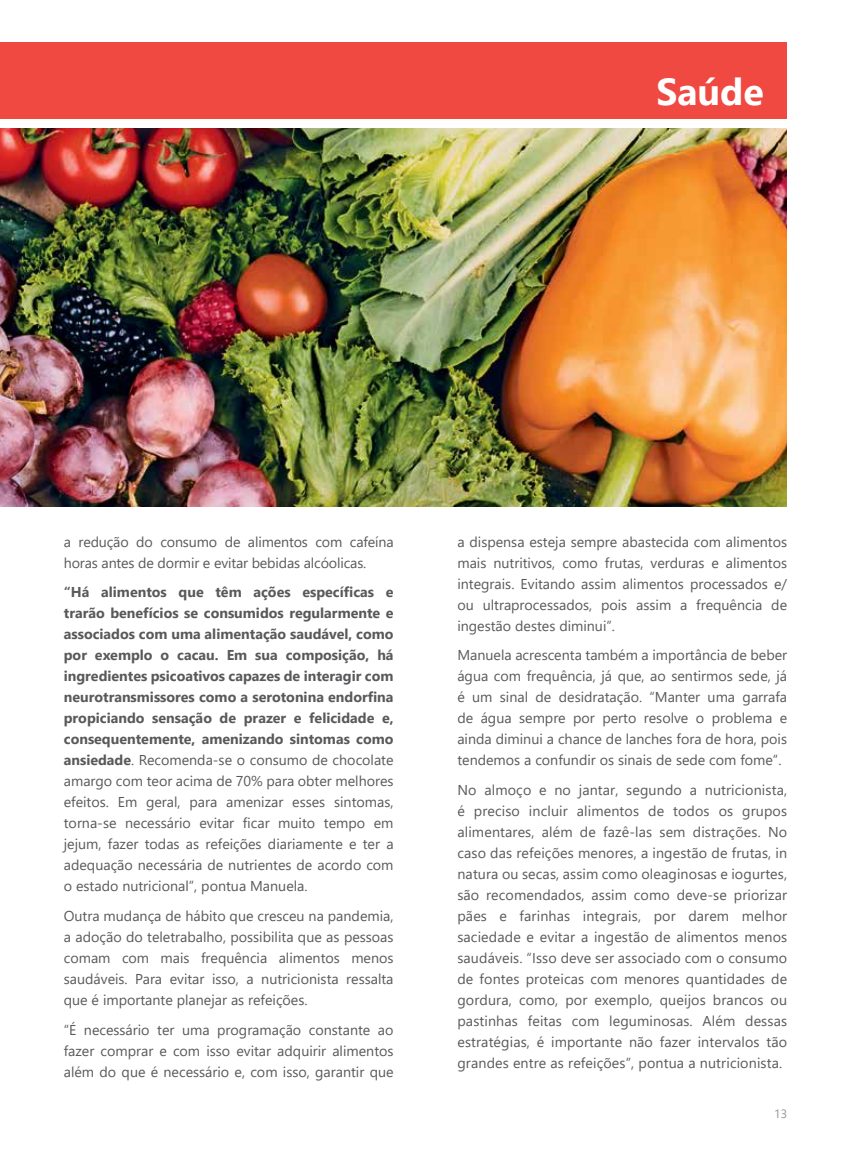
<style>
.page{position:relative;width:851px;height:1149px;background:#fff}
.page>*{position:absolute;margin:0;border:0;box-sizing:border-box;transform-origin:0 0}
.t1{font:700 37.5px "Segoe UI";color:#fff}
.t2{font:14.25px/21px "Segoe UI";color:#58595b;text-align:justify}
.t3{font:700 14.25px/21px "Segoe UI";color:#58595b;text-align:justify}
.t4{font:12px "Segoe UI";color:#939598}
.s1{font-weight:400}
</style>
<div class="page">
<div style="left:0;top:42px;width:786px;height:77px;background:#f04941"></div>
<img style="left:0;top:128px;width:786px;height:378px">
<h1 class="t1" style="left:656px;top:56px;width:109px">Saúde</h1>
<p class="t2" style="left:64px;top:529px;width:331px">a redução do consumo de alimentos com cafeína horas antes de dormir e evitar bebidas alcóolicas.</p>
<p class="t3" style="left:64px;top:580px;width:331px">“Há alimentos que têm ações específicas e trarão benefícios se consumidos regularmente e associados com uma alimentação saudável, como por exemplo o cacau. Em sua composição, há ingredientes psicoativos capazes de interagir com neurotransmissores como a serotonina endorfina propiciando sensação de prazer e felicidade e, consequentemente, amenizando sintomas como ansiedade<span class="s1">. Recomenda-se o consumo de chocolate amargo com teor acima de 70% para obter melhores efeitos. Em geral, para amenizar esses sintomas, torna-se necessário evitar ficar muito tempo em jejum, fazer todas as refeições diariamente e ter a adequação necessária de nutrientes de acordo com o estado nutricional”, pontua Manuela.</span></p>
<p class="t2" style="left:64px;top:903px;width:331px">Outra mudança de hábito que cresceu na pandemia, a adoção do teletrabalho, possibilita que as pessoas comam com mais frequência alimentos menos saudáveis. Para evitar isso, a nutricionista ressalta que é importante planejar as refeições.</p>
<p class="t2" style="left:64px;top:1017px;width:331px">“É necessário ter uma programação constante ao fazer comprar e com isso evitar adquirir alimentos além do que é necessário e, com isso, garantir que</p>
<p class="t2" style="left:457px;top:529px;width:331px">a dispensa esteja sempre abastecida com alimentos mais nutritivos, como frutas, verduras e alimentos integrais. Evitando assim alimentos processados e/ ou ultraprocessados, pois assim a frequência de ingestão destes diminui”.</p>
<p class="t2" style="left:457px;top:643px;width:331px">Manuela acrescenta também a importância de beber água com frequência, já que, ao sentirmos sede, já é um sinal de desidratação. “Manter uma garrafa de água sempre por perto resolve o problema e ainda diminui a chance de lanches fora de hora, pois tendemos a confundir os sinais de sede com fome”.</p>
<p class="t2" style="left:457px;top:777px;width:331px">No almoço e no jantar, segundo a nutricionista, é preciso incluir alimentos de todos os grupos alimentares, além de fazê-las sem distrações. No caso das refeições menores, a ingestão de frutas, in natura ou secas, assim como oleaginosas e iogurtes, são recomendados, assim como deve-se priorizar pães e farinhas integrais, por darem melhor saciedade e evitar a ingestão de alimentos menos saudáveis. “Isso deve ser associado com o consumo de fontes proteicas com menores quantidades de gordura, como, por exemplo, queijos brancos ou pastinhas feitas com leguminosas. Além dessas estratégias, é importante não fazer intervalos tão grandes entre as refeições”, pontua a nutricionista.</p>
<p class="t4" style="left:774px;top:1101px;width:14px">13</p>
</div>
